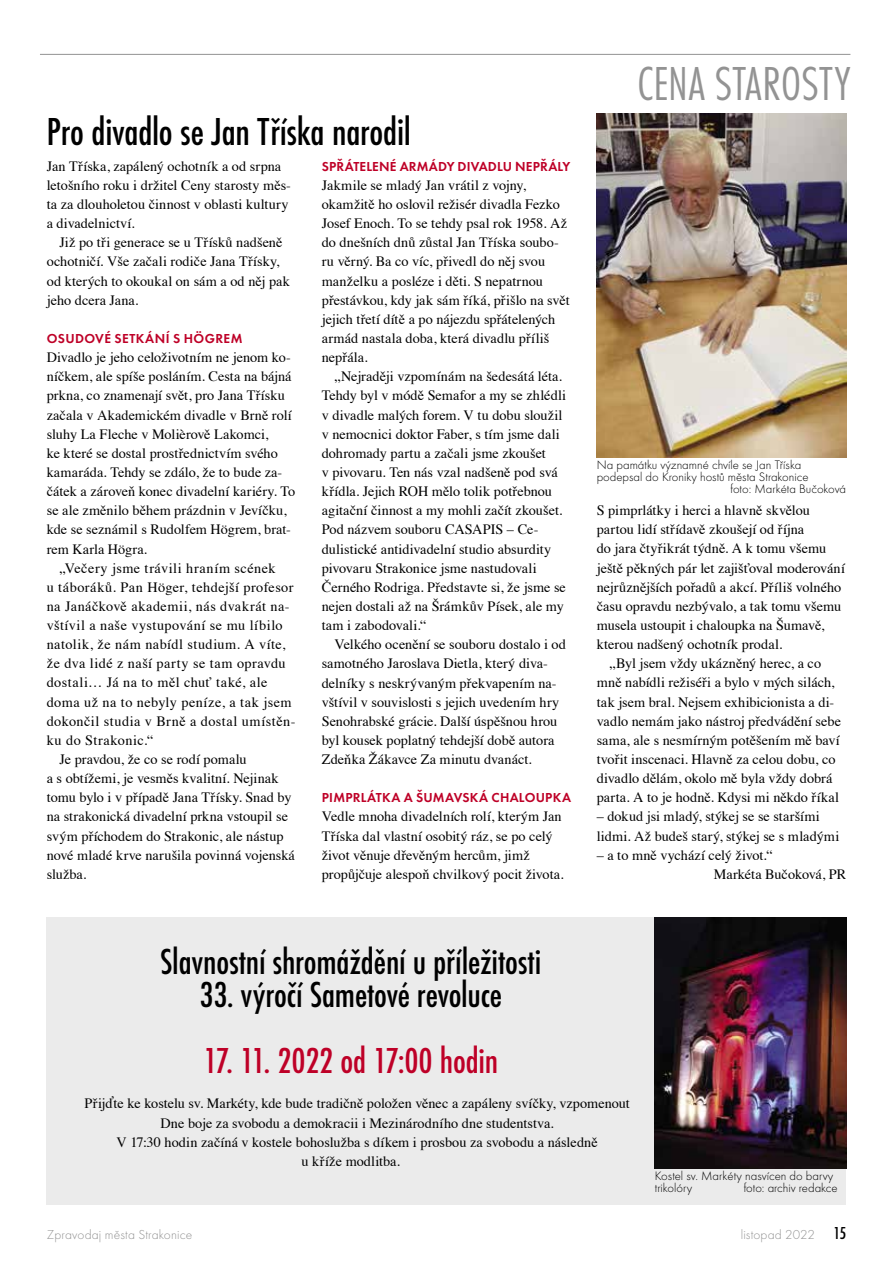
<style>
.page{position:relative;width:893px;height:1263px;background:#fff}
.page>*{position:absolute;margin:0;border:0;box-sizing:border-box;transform-origin:0 0}
.t1{font:49.5px "Futura TOT Ligh Cond";letter-spacing:.015em;color:#939393}
.t2{font:500 condensed 40.5px "Futura TOT";letter-spacing:-.005em;color:#000}
.t3{font:500 condensed 37.5px "Futura TOT";letter-spacing:-.005em;color:#000}
.t4{font:500 condensed 37.5px "Futura TOT";letter-spacing:-.01em;color:#be0027}
.t5{font:14.25px/19.2px "Times";letter-spacing:.005em;color:#000}
.t6{font:14.25px "Times";letter-spacing:.03em;color:#000}
.t7{font:14.25px "Times";letter-spacing:.035em;color:#000}
.t8{font:14.25px "Times";letter-spacing:.04em;color:#000}
.t9{font:600 13.5px "Futura TOT";letter-spacing:.02em;color:#be0027}
.t10{font:13.5px "Futura TOT Ligh";letter-spacing:.01em;color:#939393}
.t11{font:12.75px/12px "Futura TOT Ligh";color:#000}
.s1{font-family:"Futura TOT";font-weight:500;font-stretch:condensed;font-size:18px;color:#000}
</style>
<div class="page">
<hr style="left:40px;top:54px;width:810px;height:1px;background:#939393">
<img style="left:597px;top:113px;width:249px;height:344px">
<div style="left:47px;top:917px;width:799px;height:287px;background:#ebebeb"></div>
<img style="left:655px;top:917px;width:191px;height:251px">
<h2 class="t2" style="left:47px;top:109px;width:366px">Pro divadlo se Jan Tříska narodil</h2>
<p class="t5" style="left:47px;top:155px;width:246px">Jan Tříska, zapálený ochotník a od srpna letošního roku i držitel Ceny starosty měs&shy;ta za dlouholetou činnost v oblasti kultury a divadelnictví.</p>
<p class="t5" style="left:47px;top:232px;width:245px;text-indent:13px">Již po tři generace se u Třísků nadšeně ochotničí. Vše začali rodiče Jana Třísky, od kterých to okoukal on sám a od něj pak jeho dcera Jana.</p>
<p class="t9" style="left:47px;top:330px;width:197px">OSUDOVÉ SETKÁNÍ S HÖGREM</p>
<p class="t5" style="left:47px;top:346px;width:250px">Divadlo je jeho celoživotním ne jenom ko&shy;níčkem, ale spíše posláním. Cesta na bájná prkna, co znamenají svět, pro Jana Třísku začala v Akademickém divadle v Brně rolí sluhy La Fleche v Molièrově Lakomci,<br>ke které se dostal prostřednictvím svého kamaráda. Tehdy se zdálo, že to bude za&shy;čátek a zároveň konec divadelní kariéry. To se ale změnilo během prázdnin v Jevíčku, kde se seznámil s Rudolfem Högrem, brat&shy;rem Karla Högra.</p>
<p class="t8" style="left:60px;top:554px;width:217px">„Večery jsme trávili hraním scének</p>
<p class="t6" style="left:47px;top:574px;width:248px">u táboráků. Pan Höger, tehdejší profesor</p>
<p class="t6" style="left:47px;top:593px;width:244px">na Janáčkově akademii, nás dvakrát na-</p>
<p class="t7" style="left:47px;top:612px;width:237px">vštívil a naše vystupování se mu líbilo</p>
<p class="t6" style="left:47px;top:631px;width:240px">natolik, že nám nabídl studium. A víte,</p>
<p class="t7" style="left:47px;top:650px;width:240px">že dva lidé z naší party se tam opravdu</p>
<p class="t6" style="left:47px;top:669px;width:222px">dostali… Já na to měl chuť také, ale</p>
<p class="t6" style="left:47px;top:688px;width:246px">doma už na to nebyly peníze, a tak jsem</p>
<p class="t6" style="left:47px;top:708px;width:250px">dokončil studia v Brně a dostal umístěn-</p>
<p class="t7" style="left:47px;top:727px;width:108px">ku do Strakonic.“</p>
<p class="t5" style="left:60px;top:748px;width:189px">Je pravdou, že co se rodí pomalu</p>
<p class="t5" style="left:47px;top:767px;width:233px">a s obtížemi, je vesměs kvalitní. Nejinak</p>
<p class="t5" style="left:47px;top:787px;width:246px">tomu bylo i v případě Jana Třísky. Snad by</p>
<p class="t5" style="left:47px;top:806px;width:243px">na strakonická divadelní prkna vstoupil se</p>
<p class="t5" style="left:47px;top:825px;width:238px">svým příchodem do Strakonic, ale nástup</p>
<p class="t5" style="left:47px;top:844px;width:250px">nové mladé krve narušila povinná vojenská</p>
<p class="t5" style="left:47px;top:863px;width:41px">služba.</p>
<p class="t9" style="left:322px;top:158px;width:250px">SPŘÁTELENÉ ARMÁDY DIVADLU NEPŘÁLY</p>
<p class="t5" style="left:322px;top:174px;width:249px">Jakmile se mladý Jan vrátil z vojny, okamžitě ho oslovil režisér divadla Fezko Josef Enoch. To se tehdy psal rok 1958. Až do dnešních dnů zůstal Jan Tříska soubo&shy;ru věrný. Ba co víc, přivedl do něj svou manželku a posléze i děti. S nepatrnou přestávkou, kdy jak sám říká, přišlo na svět jejich třetí dítě a po nájezdu spřátelených armád nastala doba, která divadlu příliš nepřála.</p>
<p class="t5" style="left:322px;top:366px;width:246px;text-indent:13px">„Nejraději vzpomínám na šedesátá léta.<br>Tehdy byl v módě Semafor a my se zhlédli v divadle malých forem. V tu dobu sloužil v nemocnici doktor Faber, s tím jsme dali dohromady partu a začali jsme zkoušet<br>v pivovaru. Ten nás vzal nadšeně pod svá křídla. Jejich ROH mělo tolik potřebnou agitační činnost a my mohli začít zkoušet.<br>Pod názvem souboru CASAPIS – Ce&shy;dulistické antidivadelní studio absurdity pivovaru Strakonice jsme nastudovali Černého Rodriga. Představte si, že jsme se nejen dostali až na Šrámkův Písek, ale my tam i zabodovali.“</p>
<p class="t5" style="left:322px;top:634px;width:246px;text-indent:13px">Velkého ocenění se souboru dostalo i od samotného Jaroslava Dietla, který diva&shy;delníky s neskrývaným překvapením na&shy;vštívil v souvislosti s jejich uvedením hry Senohrabské grácie. Další úspěšnou hrou byl kousek poplatný tehdejší době autora Zdeňka Žákavce Za minutu dvanáct.</p>
<p class="t9" style="left:322px;top:790px;width:251px">PIMPRLÁTKA A ŠUMAVSKÁ CHALOUPKA</p>
<p class="t5" style="left:322px;top:806px;width:243px">Vedle mnoha divadelních rolí, kterým Jan Tříska dal vlastní osobitý ráz, se po celý život věnuje dřevěným hercům, jimž propůjčuje alespoň chvilkový pocit života.</p>
<h1 class="t1" style="left:637px;top:55px;width:214px">CENA STAROSTY</h1>
<p class="t11" style="left:597px;top:458px;width:206px">Na památku významné chvíle se Jan Tříska</p>
<p class="t11" style="left:597px;top:470px;width:213px">podepsal do Kroniky hostů města Strakonice</p>
<p class="t11" style="left:730px;top:482px;width:117px">foto: Markéta Bučoková</p>
<p class="t5" style="left:597px;top:500px;width:215px">S pimprlátky i herci a hlavně skvělou</p>
<p class="t5" style="left:597px;top:519px;width:209px">partou lidí střídavě zkoušejí od října</p>
<p class="t5" style="left:597px;top:538px;width:231px">do jara čtyřikrát týdně. A k tomu všemu</p>
<p class="t5" style="left:597px;top:557px;width:250px">ještě pěkných pár let zajišťoval moderování</p>
<p class="t5" style="left:597px;top:576px;width:246px">nejrůznějších pořadů a akcí. Příliš volného</p>
<p class="t5" style="left:597px;top:595px;width:246px">času opravdu nezbývalo, a tak tomu všemu</p>
<p class="t5" style="left:597px;top:614px;width:229px">musela ustoupit i chaloupka na Šumavě,</p>
<p class="t5" style="left:597px;top:633px;width:187px">kterou nadšený ochotník prodal.</p>
<p class="t5" style="left:609px;top:653px;width:213px">„Byl jsem vždy ukázněný herec, a co</p>
<p class="t5" style="left:597px;top:672px;width:239px">mně nabídli režiséři a bylo v mých silách,</p>
<p class="t5" style="left:597px;top:691px;width:239px">tak jsem bral. Nejsem exhibicionista a di-</p>
<p class="t5" style="left:597px;top:710px;width:246px">vadlo nemám jako nástroj předvádění sebe</p>
<p class="t5" style="left:597px;top:729px;width:244px">sama, ale s nesmírným potěšením mě baví</p>
<p class="t5" style="left:597px;top:748px;width:240px">tvořit inscenaci. Hlavně za celou dobu, co</p>
<p class="t5" style="left:597px;top:767px;width:237px">divadlo dělám, okolo mě byla vždy dobrá</p>
<p class="t5" style="left:597px;top:787px;width:244px">parta. A to je hodně. Kdysi mi někdo říkal</p>
<p class="t5" style="left:597px;top:806px;width:244px">– dokud jsi mladý, stýkej se se staršími lidmi. Až budeš starý, stýkej se s mladými</p>
<p class="t5" style="left:714px;top:844px;width:134px;text-indent:-117px">– a to mně vychází celý život.“<br>Markéta Bučoková, PR</p>
<h3 class="t3" style="left:160px;top:941px;width:383px">Slavnostní shromáždění u příležitosti</h3>
<h3 class="t3" style="left:199px;top:974px;width:304px">33. výročí Sametové revoluce</h3>
<h3 class="t4" style="left:203px;top:1040px;width:296px">17. 11. 2022 od 17:00 hodin</h3>
<p class="t5" style="left:85px;top:1093px;width:547px">Přijďte ke kostelu sv. Markéty, kde bude tradičně položen věnec a zapáleny svíčky, vzpomenout</p>
<p class="t5" style="left:161px;top:1112px;width:395px">Dne boje za svobodu a demokracii i Mezinárodního dne studentstva.</p>
<p class="t5" style="left:117px;top:1131px;width:483px">V 17:30 hodin začíná v kostele bohoslužba s díkem i prosbou za svobodu a následně</p>
<p class="t5" style="left:302px;top:1150px;width:100px">u kříže modlitba.</p>
<p class="t11" style="left:655px;top:1170px;width:180px">Kostel sv. Markéty nasvícen do barvy trikolóry</p>
<p class="t11" style="left:744px;top:1182px;width:96px">foto: archiv redakce</p>
<p class="t10" style="left:47px;top:1227px;width:147px">Zpravodaj města Strakonice</p>
<p class="t10" style="left:741px;top:1227px;width:107px">listopad 2022 <span class="s1">15</span></p>
</div>
